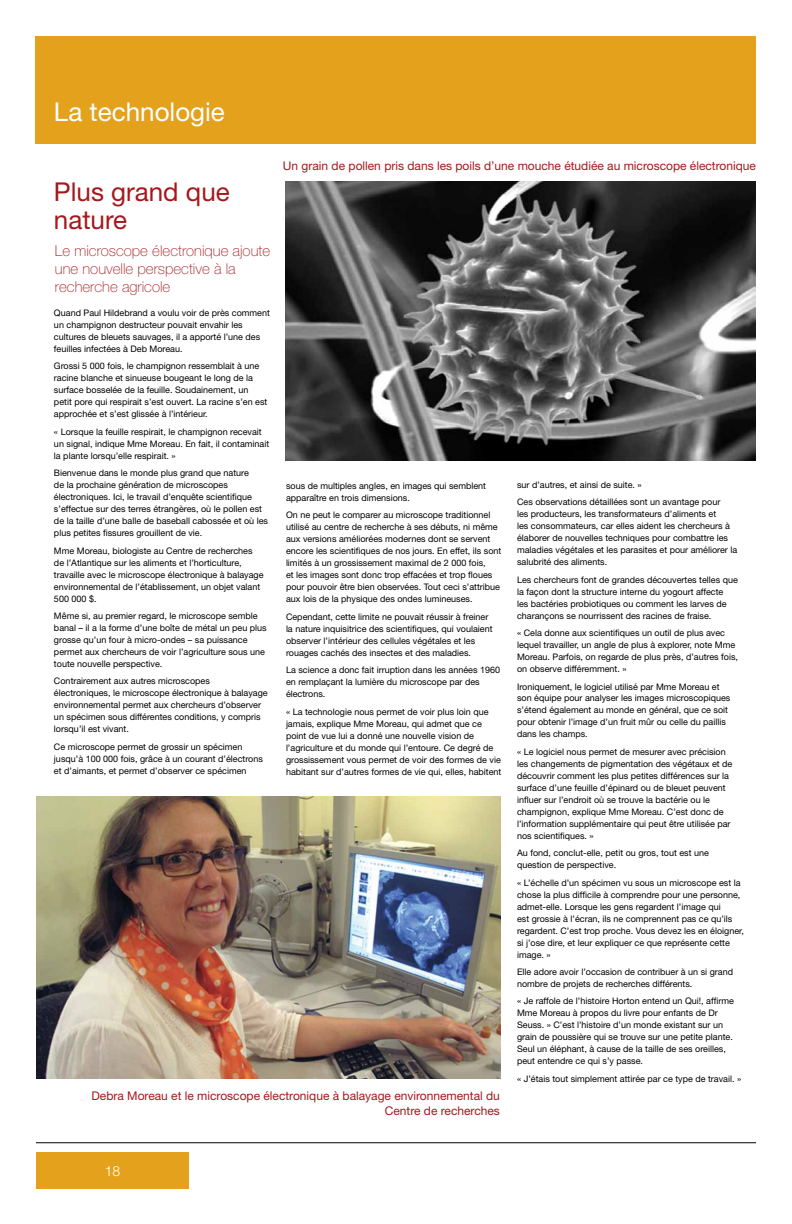
<style>
.page{position:relative;width:792px;height:1224px;background:#fff}
.page>*{position:absolute;margin:0;border:0;box-sizing:border-box;transform-origin:0 0}
.t1{font:26px/28px "Helvetica Neue";color:#a5181c}
.t2{font:26px "Helvetica Neue";color:#fff}
.t3{font:100 15px/18px "Helvetica Neue";color:#a5181c}
.t4{font:300 14px "Helvetica Neue";color:#fff}
.t5{font:12px/14.4px "Helvetica Neue";color:#a5181c;text-align:right}
.t6{font:9px/12px "Helvetica Neue";color:#000}
</style>
<div class="page">
<div style="left:36px;top:1152px;width:153px;height:36px;background:#e4a11b"></div>
<div style="left:36px;top:36px;width:720px;height:108px;background:#e4a11b"></div>
<hr style="left:36px;top:1142px;width:720px;height:1px;background:#000">
<img style="left:286px;top:181px;width:470px;height:280px">
<img style="left:37px;top:796px;width:463px;height:283px">
<h1 class="t2" style="left:54px;top:96px;width:172px">La technologie</h1>
<h1 class="t1" style="left:54px;top:177px;width:177px">Plus grand que nature</h1>
<h2 class="t3" style="left:55px;top:241px;width:217px">Le microscope électronique ajoute une nouvelle perspective à la recherche agricole</h2>
<p class="t6" style="left:54px;top:307px;width:217px">Quand Paul Hildebrand a voulu voir de près comment un champignon destructeur pouvait envahir les cultures de bleuets sauvages, il a apporté l’une des feuilles infectées à Deb Moreau.</p>
<p class="t6" style="left:54px;top:360px;width:215px">Grossi 5 000 fois, le champignon ressemblait à une racine blanche et sinueuse bougeant le long de la surface bosselée de la feuille. Soudainement, un petit pore qui respirait s’est ouvert. La racine s’en est approchée et s’est glissée à l’intérieur.</p>
<p class="t6" style="left:54px;top:426px;width:217px">« Lorsque la feuille respirait, le champignon recevait un signal, indique Mme Moreau. En fait, il contaminait la plante lorsqu’elle respirait. »</p>
<p class="t6" style="left:54px;top:467px;width:216px">Bienvenue dans le monde plus grand que nature<br>de la prochaine génération de microscopes électroniques. Ici, le travail d’enquête scientifique s’effectue sur des terres étrangères, où le pollen est de la taille d’une balle de baseball cabossée et où les plus petites fissures grouillent de vie.</p>
<p class="t6" style="left:54px;top:544px;width:211px">Mme Moreau, biologiste au Centre de recherches de l’Atlantique sur les aliments et l’horticulture, travaille avec le microscope électronique à balayage environnemental de l’établissement, un objet valant 500 000 $.</p>
<p class="t6" style="left:54px;top:610px;width:214px">Même si, au premier regard, le microscope semble banal – il a la forme d’une boîte de métal un peu plus grosse qu’un four à micro-ondes – sa puissance permet aux chercheurs de voir l’agriculture sous une toute nouvelle perspective.</p>
<p class="t6" style="left:54px;top:675px;width:215px">Contrairement aux autres microscopes électroniques, le microscope électronique à balayage environnemental permet aux chercheurs d’observer un spécimen sous différentes conditions, y compris lorsqu’il est vivant.</p>
<p class="t6" style="left:54px;top:740px;width:210px">Ce microscope permet de grossir un spécimen jusqu’à 100 000 fois, grâce à un courant d’électrons et d’aimants, et permet d’observer ce spécimen</p>
<h3 class="t5" style="left:283px;top:159px;width:475px">Un grain de pollen pris dans les poils d’une mouche étudiée au microscope électronique</h3>
<p class="t6" style="left:286px;top:480px;width:202px">sous de multiples angles, en images qui semblent apparaître en trois dimensions.</p>
<p class="t6" style="left:286px;top:509px;width:217px">On ne peut le comparer au microscope traditionnel utilisé au centre de recherche à ses débuts, ni même aux versions améliorées modernes dont se servent encore les scientifiques de nos jours. En effet, ils sont limités à un grossissement maximal de 2 000 fois,<br>et les images sont donc trop effacées et trop floues pour pouvoir être bien observées. Tout ceci s’attribue aux lois de la physique des ondes lumineuses.</p>
<p class="t6" style="left:286px;top:610px;width:208px">Cependant, cette limite ne pouvait réussir à freiner la nature inquisitrice des scientifiques, qui voulaient observer l’intérieur des cellules végétales et les rouages cachés des insectes et des maladies.</p>
<p class="t6" style="left:286px;top:664px;width:216px">La science a donc fait irruption dans les années 1960 en remplaçant la lumière du microscope par des électrons.</p>
<p class="t6" style="left:286px;top:705px;width:217px">« La technologie nous permet de voir plus loin que jamais, explique Mme Moreau, qui admet que ce point de vue lui a donné une nouvelle vision de l’agriculture et du monde qui l’entoure. Ce degré de grossissement vous permet de voir des formes de vie habitant sur d’autres formes de vie qui, elles, habitent</p>
<p class="t6" style="left:517px;top:476px;width:205px;line-height:17.4px">sur d’autres, et ainsi de suite. »<br>Ces observations détaillées sont un avantage pour</p>
<p class="t6" style="left:517px;top:508px;width:222px">les producteurs, les transformateurs d’aliments et<br>les consommateurs, car elles aident les chercheurs à élaborer de nouvelles techniques pour combattre les maladies végétales et les parasites et pour améliorer la salubrité des aliments.</p>
<p class="t6" style="left:517px;top:573px;width:222px">Les chercheurs font de grandes découvertes telles que la façon dont la structure interne du yogourt affecte<br>les bactéries probiotiques ou comment les larves de charançons se nourrissent des racines de fraise.</p>
<p class="t6" style="left:517px;top:627px;width:223px">« Cela donne aux scientifiques un outil de plus avec lequel travailler, un angle de plus à explorer, note Mme Moreau. Parfois, on regarde de plus près, d’autres fois, on observe différemment. »</p>
<p class="t6" style="left:517px;top:680px;width:215px">Ironiquement, le logiciel utilisé par Mme Moreau et son équipe pour analyser les images microscopiques s’étend également au monde en général, que ce soit pour obtenir l’image d’un fruit mûr ou celle du paillis dans les champs.</p>
<p class="t6" style="left:517px;top:746px;width:217px">« Le logiciel nous permet de mesurer avec précision les changements de pigmentation des végétaux et de découvrir comment les plus petites différences sur la surface d’une feuille d’épinard ou de bleuet peuvent influer sur l’endroit où se trouve la bactérie ou le champignon, explique Mme Moreau. C’est donc de l’information supplémentaire qui peut être utilisée par nos scientifiques. »</p>
<p class="t6" style="left:517px;top:847px;width:193px">Au fond, conclut-elle, petit ou gros, tout est une question de perspective.</p>
<p class="t6" style="left:517px;top:876px;width:228px">« L’échelle d’un spécimen vu sous un microscope est la chose la plus difficile à comprendre pour une personne, admet-elle. Lorsque les gens regardent l’image qui<br>est grossie à l’écran, ils ne comprennent pas ce qu’ils regardent. C’est trop proche. Vous devez les en éloigner, si j’ose dire, et leur expliquer ce que représente cette image. »</p>
<p class="t6" style="left:517px;top:966px;width:218px">Elle adore avoir l’occasion de contribuer à un si grand nombre de projets de recherches différents.</p>
<p class="t6" style="left:517px;top:995px;width:218px">« Je raffole de l’histoire Horton entend un Qui!, affirme Mme Moreau à propos du livre pour enfants de Dr Seuss. » C’est l’histoire d’un monde existant sur un grain de poussière qui se trouve sur une petite plante.<br>Seul un éléphant, à cause de la taille de ses oreilles, peut entendre ce qui s’y passe.</p>
<p class="t6" style="left:517px;top:1072px;width:226px">« J’étais tout simplement attirée par ce type de travail. »</p>
<h3 class="t5" style="left:91px;top:1089px;width:410px">Debra Moreau et le microscope électronique à balayage environnemental du<br>Centre de recherches</h3>
<h3 class="t4" style="left:105px;top:1162px;width:17px">18</h3>
</div>
